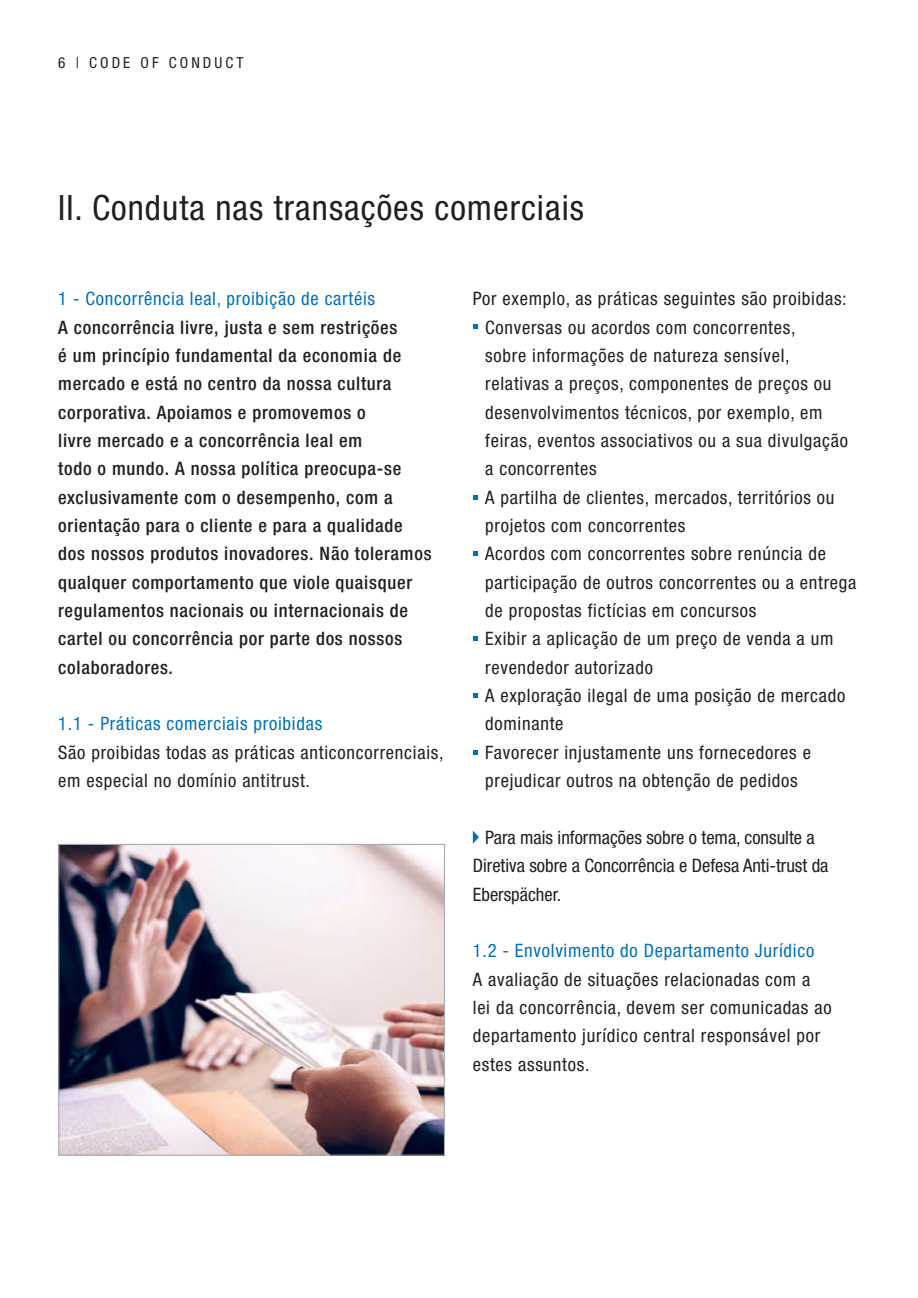
<style>
.page{position:relative;width:918px;height:1298px;background:#fff}
.page>*{position:absolute;margin:0;border:0;box-sizing:border-box;transform-origin:0 0}
.t1{font:condensed 34.8px "Helvetica Neue LTW1 G";letter-spacing:.03em;color:#231f20}
.t2{font:condensed 18.6px/28.4px "Helvetica Neue LTW1 G";letter-spacing:.04em;color:#231f20}
.t3{font:500 condensed 18.6px/28.4px "Helvetica Neue LTW1 G";letter-spacing:.04em;color:#231f20}
.t4{font:condensed 18.6px "Helvetica Neue LTW1 G";letter-spacing:.04em;color:#0071bc}
.t5{font:condensed 18.6px/28.4px "Helvetica Neue LTW1 G";color:#231f20}
.t6{font:condensed 15.2px "Helvetica Neue LTW1 G";letter-spacing:.2em;color:#231f20}
</style>
<div class="page">
<img style="left:60px;top:846px;width:383px;height:308px">
<div style="left:58px;top:844px;width:387px;height:312px;border:1px solid #a7a9ac"></div>
<svg style="left:473px;top:325px;width:4px;height:4px"></svg>
<svg style="left:473px;top:495px;width:4px;height:4px"></svg>
<svg style="left:473px;top:551px;width:4px;height:5px"></svg>
<svg style="left:473px;top:636px;width:4px;height:5px"></svg>
<svg style="left:473px;top:693px;width:4px;height:5px"></svg>
<svg style="left:473px;top:750px;width:4px;height:4px"></svg>
<svg style="left:473px;top:831px;width:6px;height:13px"></svg>
<p class="t6" style="left:58px;top:57px;width:187px">6 | CODE OF CONDUCT</p>
<h1 class="t1" style="left:58px;top:195px;width:527px">II. Conduta nas transações comerciais</h1>
<p class="t4" style="left:58px;top:292px;width:318px">1 - Concorrência leal, proibição de cartéis</p>
<p class="t3" style="left:58px;top:314px;width:375px">A concorrência livre, justa e sem restrições<br>é um princípio fundamental da economia de mercado e está no centro da nossa cultura corporativa. Apoiamos e promovemos o<br>livre mercado e a concorrência leal em<br>todo o mundo. A nossa política preocupa-se exclusivamente com o desempenho, com a orientação para o cliente e para a qualidade dos nossos produtos inovadores. Não toleramos qualquer comportamento que viole quaisquer regulamentos nacionais ou internacionais de cartel ou concorrência por parte dos nossos colaboradores.</p>
<p class="t4" style="left:58px;top:717px;width:266px">1.1 - Práticas comerciais proibidas</p>
<p class="t2" style="left:58px;top:739px;width:387px">São proibidas todas as práticas anticoncorrenciais, em especial no domínio antitrust.</p>
<p class="t2" style="left:485px;top:286px;width:373px;text-indent:-12px">Por exemplo, as práticas seguintes são proibidas:<br>Conversas ou acordos com concorrentes,<br>sobre informações de natureza sensível, relativas a preços, componentes de preços ou desenvolvimentos técnicos, por exemplo, em feiras, eventos associativos ou a sua divulgação a concorrentes<br>A partilha de clientes, mercados, territórios ou projetos com concorrentes<br>Acordos com concorrentes sobre renúncia de participação de outros concorrentes ou a entrega de propostas fictícias em concursos<br>Exibir a aplicação de um preço de venda a um revendedor autorizado<br>A exploração ilegal de uma posição de mercado dominante<br>Favorecer injustamente uns fornecedores e prejudicar outros na obtenção de pedidos</p>
<p class="t5" style="left:473px;top:825px;width:357px;text-indent:12px">Para mais informações sobre o tema, consulte a<br>Diretiva sobre a Concorrência e Defesa Anti-trust da<br>Eberspächer.</p>
<p class="t4" style="left:473px;top:944px;width:343px">1.2 - Envolvimento do Departamento Jurídico</p>
<p class="t2" style="left:473px;top:966px;width:360px">A avaliação de situações relacionadas com a lei da concorrência, devem ser comunicadas ao departamento jurídico central responsável por estes assuntos.</p>
</div>
